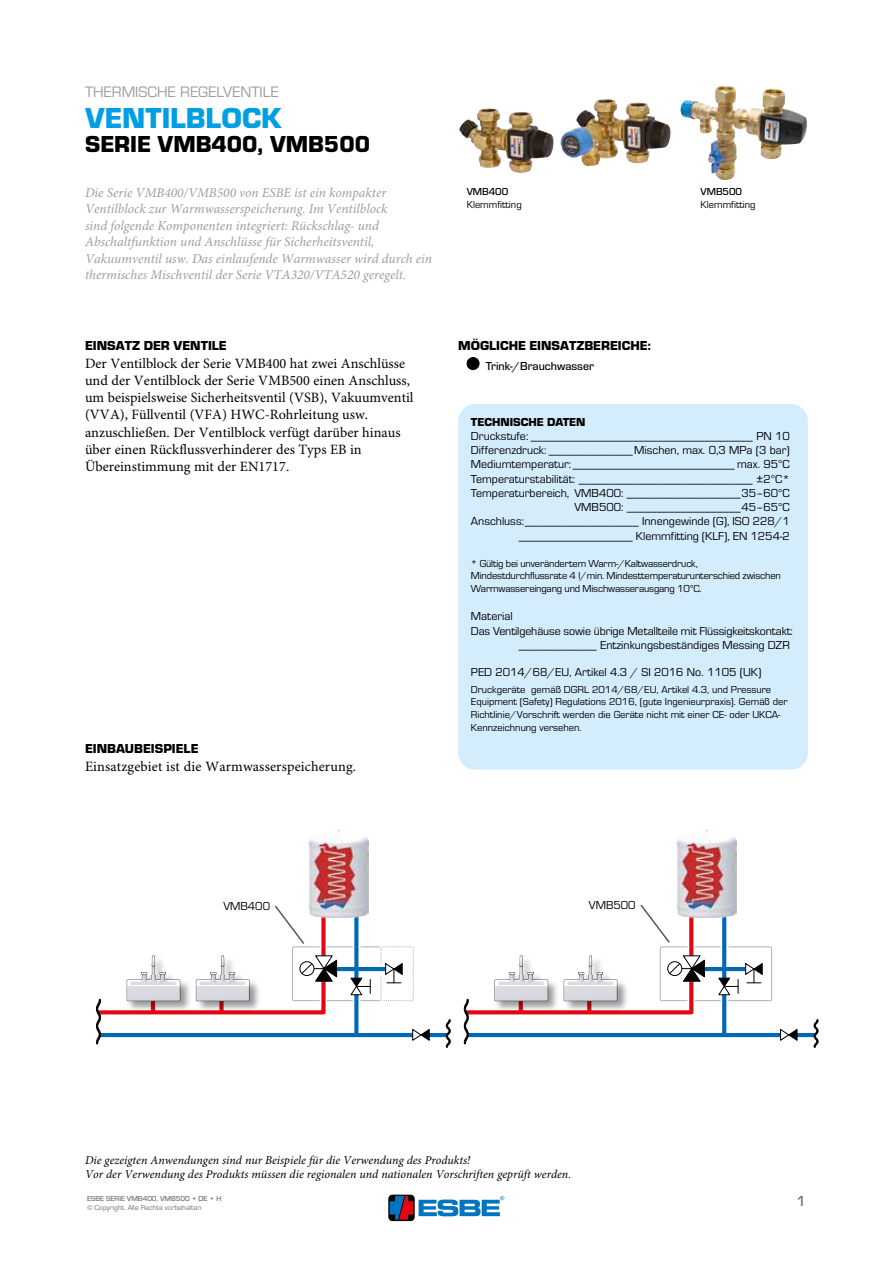
<style>
.page{position:relative;width:893px;height:1263px;background:#fff}
.page>*{position:absolute;margin:0;border:0;box-sizing:border-box;transform-origin:0 0}
.t1{font:700 30px "ESBE Eurostile";color:#009fe3}
.t2{font:700 24px "ESBE Eurostile";color:#000}
.t3{font:15.75px "ESBE Eurostile";color:#9d9d9c}
.t4{font:500 15px "ESBE Eurostile";color:#706f6f}
.t5{font:14.25px/17.2px "Minion Pro";color:#000}
.t6{font:italic 13.5px/16.5px "Minion Pro";color:#9d9d9c}
.t7{font:700 13.5px "ESBE Eurostile";color:#000}
.t8{font:12px/14.2px "ESBE Eurostile";color:#000;text-align:right}
.t9{font:italic 12px/14.2px "Minion Pro";color:#000}
.t10{font:500 12px "ESBE Eurostile";color:#000}
.t11{font:700 12px "ESBE Eurostile";color:#000}
.t12{font:10.5px/12.6px "ESBE Eurostile";color:#000}
.t13{font:500 10.5px "ESBE Eurostile";color:#000}
.t14{font:7.5px "ESBE Eurostile";color:#706f6f}
.t15{font:500 7.5px "ESBE Eurostile";color:#706f6f}
</style>
<div class="page">
<img style="left:309px;top:829px;width:60px;height:75px">
<hr style="left:426px;top:1033px;width:21px;height:4px;background:#0069b4">
<hr style="left:99px;top:1033px;width:317px;height:4px;background:#0069b4">
<svg style="left:411px;top:1029px;width:20px;height:12px"></svg>
<svg style="left:445px;top:1019px;width:6px;height:29px"></svg>
<div style="left:381px;top:946px;width:33px;height:55px;border:1px dashed #b3b2b2"></div>
<div style="left:458px;top:404px;width:350px;height:366px;background:#d4edfc;border-radius:17px"></div>
<img style="left:459px;top:109px;width:95px;height:64px">
<img style="left:560px;top:100px;width:111px;height:66px">
<svg style="left:96px;top:904px;width:308px;height:141px"></svg>
<img style="left:715px;top:86px;width:10px;height:21px">
<img style="left:677px;top:829px;width:60px;height:74px">
<hr style="left:793px;top:1033px;width:22px;height:4px;background:#0069b4">
<hr style="left:467px;top:1033px;width:317px;height:4px;background:#0069b4">
<svg style="left:779px;top:1029px;width:19px;height:12px"></svg>
<svg style="left:813px;top:1019px;width:6px;height:29px"></svg>
<svg style="left:463px;top:903px;width:310px;height:142px"></svg>
<div style="left:467px;top:358px;width:12px;height:12px;background:#000;border-radius:50%"></div>
<div style="left:467px;top:357px;width:12px;height:13px;border:1px solid #000;border-radius:50%"></div>
<div style="left:389px;top:1195px;width:25px;height:25px;border:1px solid #000;border-radius:4px"></div>
<svg style="left:390px;top:1196px;width:23px;height:24px"></svg>
<svg style="left:419px;top:1196px;width:85px;height:20px"></svg>
<h3 class="t3" style="left:85px;top:83px;width:195px">THERMISCHE REGELVENTILE</h3>
<h1 class="t1" style="left:85px;top:102px;width:198px">VENTILBLOCK</h1>
<h2 class="t2" style="left:85px;top:131px;width:286px">SERIE VMB400, VMB500</h2>
<p class="t6" style="left:85px;top:185px;width:349px">Die Serie VMB400/VMB500 von ESBE ist ein kompakter Ventilblock zur Warmwasserspeicherung. Im Ventilblock<br>sind folgende Komponenten integriert: Rückschlag- und Abschaltfunktion und Anschlüsse für Sicherheitsventil, Vakuumventil usw. Das einlaufende Warmwasser wird durch ein thermisches Mischventil der Serie VTA320/VTA520 geregelt.</p>
<p class="t7" style="left:85px;top:338px;width:143px">EINSATZ DER VENTILE</p>
<p class="t5" style="left:85px;top:355px;width:330px">Der Ventilblock der Serie VMB400 hat zwei Anschlüsse und der Ventilblock der Serie VMB500 einen Anschluss, um beispielsweise Sicherheitsventil (VSB), Vakuumventil (VVA), Füllventil (VFA) HWC-Rohrleitung usw. anzuschließen. Der Ventilblock verfügt darüber hinaus über einen Rückflussverhinderer des Typs EB in Übereinstimmung mit der EN1717.</p>
<p class="t7" style="left:85px;top:741px;width:115px">EINBAUBEISPIELE</p>
<p class="t5" style="left:85px;top:758px;width:273px">Einsatzgebiet ist die Warmwasserspeicherung.</p>
<p class="t13" style="left:467px;top:186px;width:43px">VMB400</p>
<p class="t13" style="left:701px;top:186px;width:43px">VMB500</p>
<p class="t12" style="left:467px;top:199px;width:56px">Klemmfitting</p>
<p class="t12" style="left:701px;top:199px;width:56px">Klemmfitting</p>
<p class="t7" style="left:458px;top:338px;width:194px">MÖGLICHE EINSATZBEREICHE:</p>
<p class="t10" style="left:486px;top:359px;width:110px">Trink-/Brauchwasser</p>
<p class="t11" style="left:471px;top:415px;width:116px">TECHNISCHE DATEN</p>
<p class="t8" style="left:471px;top:429px;width:320px">Druckstufe: _____________________________________ PN 10<br>Differenzdruck: ______________Mischen, max. 0,3 MPa (3 bar)<br>Mediumtemperatur: ___________________________ max. 95°C Temperaturstabilität: _____________________________ ±2°C* Temperaturbereich, VMB400: ___________________35‒60°C VMB500: ___________________45‒65°C Anschluss:___________________ Innengewinde (G), ISO 228/1 ___________________ Klemmfitting (KLF), EN 1254-2</p>
<p class="t12" style="left:471px;top:557px;width:311px">* Gültig bei unverändertem Warm-/Kaltwasserdruck,<br>Mindestdurchflussrate 4 l/min. Mindesttemperaturunterschied zwischen<br>Warmwassereingang und Mischwasserausgang 10°C.</p>
<p class="t8" style="left:471px;top:609px;width:43px">Material</p>
<p class="t8" style="left:471px;top:624px;width:323px">Das Ventilgehäuse sowie übrige Metallteile mit Flüssigkeitskontakt:</p>
<p class="t8" style="left:519px;top:638px;width:272px">_____________ Entzinkungsbeständiges Messing DZR</p>
<p class="t8" style="left:471px;top:665px;width:292px">PED 2014/68/EU, Artikel 4.3 / SI 2016 No. 1105 (UK)</p>
<p class="t12" style="left:471px;top:683px;width:318px">Druckgeräte gemäß DGRL 2014/68/EU, Artikel 4.3, und Pressure Equipment (Safety) Regulations 2016, (gute Ingenieurpraxis). Gemäß der Richtlinie/Vorschrift werden die Geräte nicht mit einer CE- oder UKCA-Kennzeichnung versehen.</p>
<p class="t8" style="left:223px;top:899px;width:48px">VMB400</p>
<p class="t8" style="left:589px;top:898px;width:48px">VMB500</p>
<p class="t9" style="left:85px;top:1153px;width:488px">Die gezeigten Anwendungen sind nur Beispiele für die Verwendung des Produkts!<br>Vor der Verwendung des Produkts müssen die regionalen und nationalen Vorschriften geprüft werden.</p>
<p class="t15" style="left:87px;top:1194px;width:136px">ESBE SERIE VMB400, VMB500 • DE • H</p>
<p class="t14" style="left:87px;top:1203px;width:116px">© Copyright. Alle Rechte vorbehalten</p>
<p class="t4" style="left:796px;top:1193px;width:11px">1</p>
</div>
